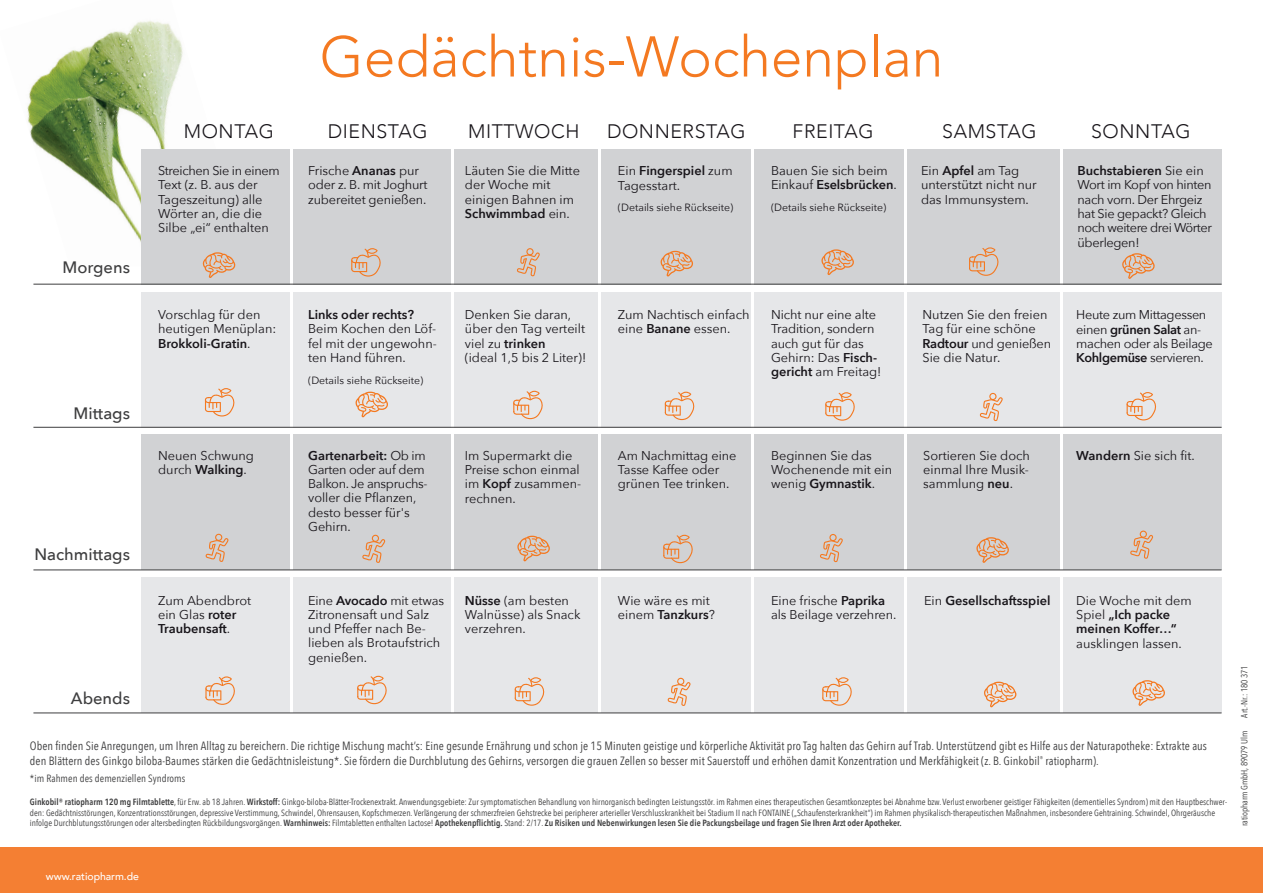
<style>
.page{position:relative;width:1263px;height:893px;background:#fff}
.page>*{position:absolute;margin:0;border:0;box-sizing:border-box;transform-origin:0 0}
.t1{font:300 56.85px "Avenir";color:#f47921}
.t2{font:300 19.5px "Avenir";letter-spacing:.03em;color:#18151a}
.t3{font:500 16.5px "Avenir Next";color:#3e3e3f}
.t4{font:12.75px/14.2px "Avenir Next";color:#18151a}
.t5{font:12.75px/14.2px "Avenir Next";letter-spacing:-.025em;color:#18151a}
.t6{font:600 12.75px/14.2px "Avenir Next";color:#18151a}
.t7{font:12px/15px "Avenir Next Condensed";letter-spacing:.005em;color:#3e3e3f}
.t8{font:10.5px "Avenir Next";color:#18151a}
.t9{font:10.5px "Avenir Next Condensed";letter-spacing:.005em;color:#3e3e3f}
.t10{font:500 10.5px "Avenir";letter-spacing:-.005em;color:#fff}
.t11{font:9px/10.5px "Avenir Next Condensed";color:#3e3e3f}
.s1{font-weight:600}
.s2{font-weight:400}
</style>
<div class="page">
<img style="left:27px;top:20px;width:156px;height:223px">
<div style="left:0;top:847px;width:1263px;height:46px;background:#f47f33"></div>
<div style="left:141px;top:149px;width:1080px;height:135px;background:#d1d2d4"></div>
<div style="left:141px;top:292px;width:1080px;height:135px;background:#e6e7e9"></div>
<div style="left:141px;top:435px;width:1080px;height:135px;background:#d1d2d4"></div>
<div style="left:141px;top:578px;width:1080px;height:135px;background:#e6e7e9"></div>
<svg style="left:980px;top:393px;width:23px;height:28px"></svg>
<svg style="left:517px;top:248px;width:23px;height:28px"></svg>
<svg style="left:206px;top:534px;width:23px;height:28px"></svg>
<svg style="left:362px;top:535px;width:23px;height:28px"></svg>
<svg style="left:820px;top:534px;width:23px;height:28px"></svg>
<svg style="left:1130px;top:531px;width:23px;height:28px"></svg>
<svg style="left:668px;top:678px;width:23px;height:28px"></svg>
<svg style="left:969px;top:247px;width:30px;height:29px"></svg>
<svg style="left:351px;top:248px;width:30px;height:29px"></svg>
<svg style="left:205px;top:388px;width:30px;height:28px"></svg>
<svg style="left:205px;top:676px;width:30px;height:29px"></svg>
<svg style="left:663px;top:535px;width:30px;height:28px"></svg>
<svg style="left:357px;top:676px;width:30px;height:28px"></svg>
<svg style="left:822px;top:677px;width:30px;height:29px"></svg>
<svg style="left:515px;top:677px;width:30px;height:29px"></svg>
<svg style="left:665px;top:392px;width:30px;height:28px"></svg>
<svg style="left:825px;top:392px;width:30px;height:29px"></svg>
<svg style="left:1126px;top:392px;width:30px;height:28px"></svg>
<svg style="left:513px;top:391px;width:30px;height:28px"></svg>
<svg style="left:203px;top:252px;width:32px;height:26px"></svg>
<svg style="left:355px;top:392px;width:33px;height:25px"></svg>
<svg style="left:660px;top:251px;width:33px;height:25px"></svg>
<svg style="left:821px;top:249px;width:33px;height:26px"></svg>
<svg style="left:1122px;top:253px;width:33px;height:26px"></svg>
<svg style="left:976px;top:537px;width:33px;height:26px"></svg>
<svg style="left:1132px;top:680px;width:33px;height:26px"></svg>
<svg style="left:984px;top:682px;width:33px;height:25px"></svg>
<svg style="left:517px;top:536px;width:33px;height:25px"></svg>
<hr style="left:291px;top:109px;width:2px;height:616px;background:#fff">
<hr style="left:451px;top:109px;width:3px;height:616px;background:#fff">
<hr style="left:598px;top:109px;width:2px;height:616px;background:#fff">
<hr style="left:751px;top:109px;width:2px;height:616px;background:#fff">
<hr style="left:905px;top:109px;width:2px;height:616px;background:#fff">
<hr style="left:1060px;top:109px;width:3px;height:616px;background:#fff">
<hr style="left:33px;top:284px;width:1188px;height:1px;background:#3e3e3f">
<hr style="left:33px;top:427px;width:1188px;height:1px;background:#3e3e3f">
<hr style="left:33px;top:570px;width:1188px;height:1px;background:#3e3e3f">
<hr style="left:33px;top:713px;width:1188px;height:1px;background:#3e3e3f">
<h1 class="t1" style="left:320px;top:23px;width:625px">Gedächtnis-Wochenplan</h1>
<h2 class="t2" style="left:184px;top:119px;width:92px">MONTAG</h2>
<h2 class="t2" style="left:328px;top:119px;width:101px">DIENSTAG</h2>
<h2 class="t2" style="left:468px;top:119px;width:113px">MITTWOCH</h2>
<h2 class="t2" style="left:607px;top:119px;width:140px">DONNERSTAG</h2>
<h2 class="t2" style="left:793px;top:119px;width:82px">FREITAG</h2>
<h2 class="t2" style="left:942px;top:119px;width:96px">SAMSTAG</h2>
<h2 class="t2" style="left:1091px;top:119px;width:101px">SONNTAG</h2>
<p class="t3" style="left:63px;top:253px;width:69px">Morgens</p>
<p class="t3" style="left:74px;top:399px;width:58px">Mittags</p>
<p class="t3" style="left:34px;top:540px;width:97px">Nachmittags</p>
<p class="t4" style="left:158px;top:163px;width:123px">Streichen Sie in einem<br>Text (z. B. aus der<br>Tageszeitung) alle<br>Wörter an, die die<br>Silbe „ei“ enthalten</p>
<p class="t4" style="left:158px;top:307px;width:120px">Vorschlag für den heutigen Menüplan:<br><span class="s1">Brokkoli-Gratin</span>.</p>
<p class="t4" style="left:158px;top:448px;width:97px">Neuen Schwung durch <span class="s1">Walking</span>.</p>
<p class="t4" style="left:158px;top:593px;width:95px">Zum Abendbrot ein Glas <span class="s1">roter<br>Traubensaft</span>.</p>
<p class="t4" style="left:308px;top:163px;width:121px">Frische <span class="s1">Ananas</span> pur oder z. B. mit Joghurt zubereitet genießen.</p>
<p class="t4" style="left:465px;top:163px;width:117px">Läuten Sie die Mitte der Woche mit einigen Bahnen im<br><span class="s1">Schwimmbad</span> ein.</p>
<p class="t6" style="left:308px;top:307px;width:108px">Links oder rechts?</p>
<p class="t4" style="left:308px;top:321px;width:130px;text-align:justify">Beim Kochen den Löf&shy;fel mit der ungewohn&shy;ten Hand führen.</p>
<p class="t8" style="left:308px;top:371px;width:117px">(Details siehe Rückseite)</p>
<p class="t4" style="left:465px;top:307px;width:123px">Denken Sie daran, über den Tag verteilt viel zu <span class="s1">trinken<br></span>(ideal 1,5 bis 2 Liter)!</p>
<p class="t4" style="left:308px;top:448px;width:121px"><span class="s1">Gartenarbeit:</span> Ob im<br>Garten oder auf dem<br>Balkon. Je anspruchs&shy;voller die Pflanzen, desto besser für's<br>Gehirn.</p>
<p class="t4" style="left:465px;top:448px;width:118px">Im Supermarkt die<br>Preise schon einmal im <span class="s1">Kopf</span> zusammen&shy;rechnen.</p>
<p class="t4" style="left:308px;top:593px;width:137px">Eine <span class="s1">Avocado</span> mit etwas<br>Zitronensaft und Salz und Pfeffer nach Be&shy;lieben als Brotaufstrich genießen.</p>
<p class="t4" style="left:465px;top:593px;width:117px"><span class="s1">Nüsse</span> (am besten<br>Walnüsse) als Snack verzehren.</p>
<p class="t4" style="left:618px;top:163px;width:116px">Ein <span class="s1">Fingerspiel</span> zum<br>Tagesstart.</p>
<p class="t8" style="left:618px;top:199px;width:117px">(Details siehe Rückseite)</p>
<p class="t4" style="left:771px;top:163px;width:127px">Bauen Sie sich beim<br>Einkauf <span class="s1">Eselsbrücken</span>.</p>
<p class="t8" style="left:771px;top:199px;width:117px">(Details siehe Rückseite)</p>
<p class="t4" style="left:921px;top:163px;width:117px">Ein <span class="s1">Apfel</span> am Tag unterstützt nicht nur das Immunsystem.</p>
<p class="t4" style="left:618px;top:307px;width:133px">Zum Nachtisch einfach eine <span class="s1">Banane</span> essen.</p>
<p class="t4" style="left:771px;top:307px;width:112px">Nicht nur eine alte<br>Tradition, sondern auch gut für das<br>Gehirn: Das <span class="s1">Fisch&shy;gericht</span> am Freitag!</p>
<p class="t4" style="left:922px;top:307px;width:130px">Nutzen Sie den freien<br>Tag für eine schöne<br><span class="s1">Radtour</span> und genießen<br>Sie die Natur.</p>
<p class="t5" style="left:1077px;top:163px;width:136px"><span class="s1">Buchstabieren</span> Sie ein<br>Wort im Kopf von hinten nach vorn. Der Ehrgeiz hat Sie gepackt? Gleich noch weitere drei Wörter überlegen!</p>
<p class="t5" style="left:1076px;top:307px;width:138px">Heute zum Mittagessen einen <span class="s1">grünen Salat</span> an&shy;machen oder als Beilage<br><span class="s1">Kohlgemüse</span> servieren.</p>
<p class="t4" style="left:618px;top:448px;width:120px">Am Nachmittag eine<br>Tasse Kaffee oder grünen Tee trinken.</p>
<p class="t4" style="left:771px;top:448px;width:123px">Beginnen Sie das<br>Wochenende mit ein wenig <span class="s1">Gymnastik</span>.</p>
<p class="t4" style="left:923px;top:448px;width:108px;text-align:justify">Sortieren Sie doch einmal Ihre Musik&shy;sammlung <span class="s1">neu</span>.</p>
<p class="t4" style="left:1076px;top:448px;width:120px"><span class="s1">Wandern</span> Sie sich fit.</p>
<p class="t4" style="left:618px;top:593px;width:98px">Wie wäre es mit einem <span class="s1">Tanzkurs</span>?</p>
<p class="t4" style="left:771px;top:593px;width:127px">Eine frische <span class="s1">Paprika </span>als Beilage verzehren.</p>
<p class="t6" style="left:924px;top:593px;width:128px"><span class="s2">Ein</span> Gesellschaftsspiel</p>
<p class="t6" style="left:1076px;top:593px;width:117px"><span class="s2">Die Woche mit dem<br>Spiel</span> „Ich packe meinen Koffer…“</p>
<p class="t4" style="left:1076px;top:635px;width:107px">ausklingen lassen.</p>
<p class="t3" style="left:71px;top:684px;width:61px">Abends</p>
<p class="t7" style="left:30px;top:738px;width:1179px">Oben finden Sie Anregungen, um Ihren Alltag zu bereichern. Die richtige Mischung macht’s: Eine gesunde Ernährung und schon je 15 Minuten geistige und körperliche Aktivität pro Tag halten das Gehirn auf Trab. Unterstützend gibt es Hilfe aus der Naturapotheke: Extrakte aus den Blättern des Ginkgo biloba-Baumes stärken die Gedächtnisleistung*. Sie fördern die Durchblutung des Gehirns, versorgen die grauen Zellen so besser mit Sauerstoff und erhöhen damit Konzentration und Merkfähigkeit (z. B. Ginkobil<sup>®</sup> ratiopharm).</p>
<p class="t9" style="left:30px;top:769px;width:157px">*im Rahmen des demenziellen Syndroms</p>
<p class="t11" style="left:30px;top:796px;width:1199px"><span class="s1">Ginkobil® ratiopharm 120 mg Filmtablette</span>, für Erw. ab 18 Jahren. <span class="s1">Wirkstoff:</span> Ginkgo-biloba-Blätter-Trockenextrakt. Anwendungsgebiete: Zur symptomatischen Behandlung von hirnorganisch bedingten Leistungsstör. im Rahmen eines therapeutischen Gesamtkonzeptes bei Abnahme bzw. Verlust erworbener geistiger Fähigkeiten (dementielles Syndrom) mit den Hauptbeschwer&shy;den: Gedächtnisstörungen, Konzentrationsstörungen, depressive Verstimmung, Schwindel, Ohrensausen, Kopfschmerzen. Verlängerung der schmerzfreien Gehstrecke bei peripherer arterieller Verschlusskrankheit bei Stadium II nach FONTAINE („Schaufensterkrankheit“) im Rahmen physikalisch-therapeutischen Maßnahmen, insbesondere Gehtraining. Schwindel, Ohrgeräusche infolge Durchblutungsstörungen oder altersbedingten Rückbildungsvorgängen. <span class="s1">Warnhinweis:</span> Filmtabletten enthalten Lactose! <span class="s1">Apothekenpflichtig.</span> Stand: 2/17. <span class="s1">Zu Risiken und Nebenwirkungen lesen Sie die Packungsbeilage und fragen Sie Ihren Arzt oder Apotheker.</span></p>
<p class="t11" style="left:1238px;top:718px;width:54px;rotate:-90deg">Art.-Nr.: 180 371</p>
<p class="t11" style="left:1238px;top:826px;width:97px;rotate:-90deg">ratiopharm GmbH, 89079 Ulm</p>
<p class="t10" style="left:46px;top:868px;width:95px">www.ratiopharm.de</p>
</div>
